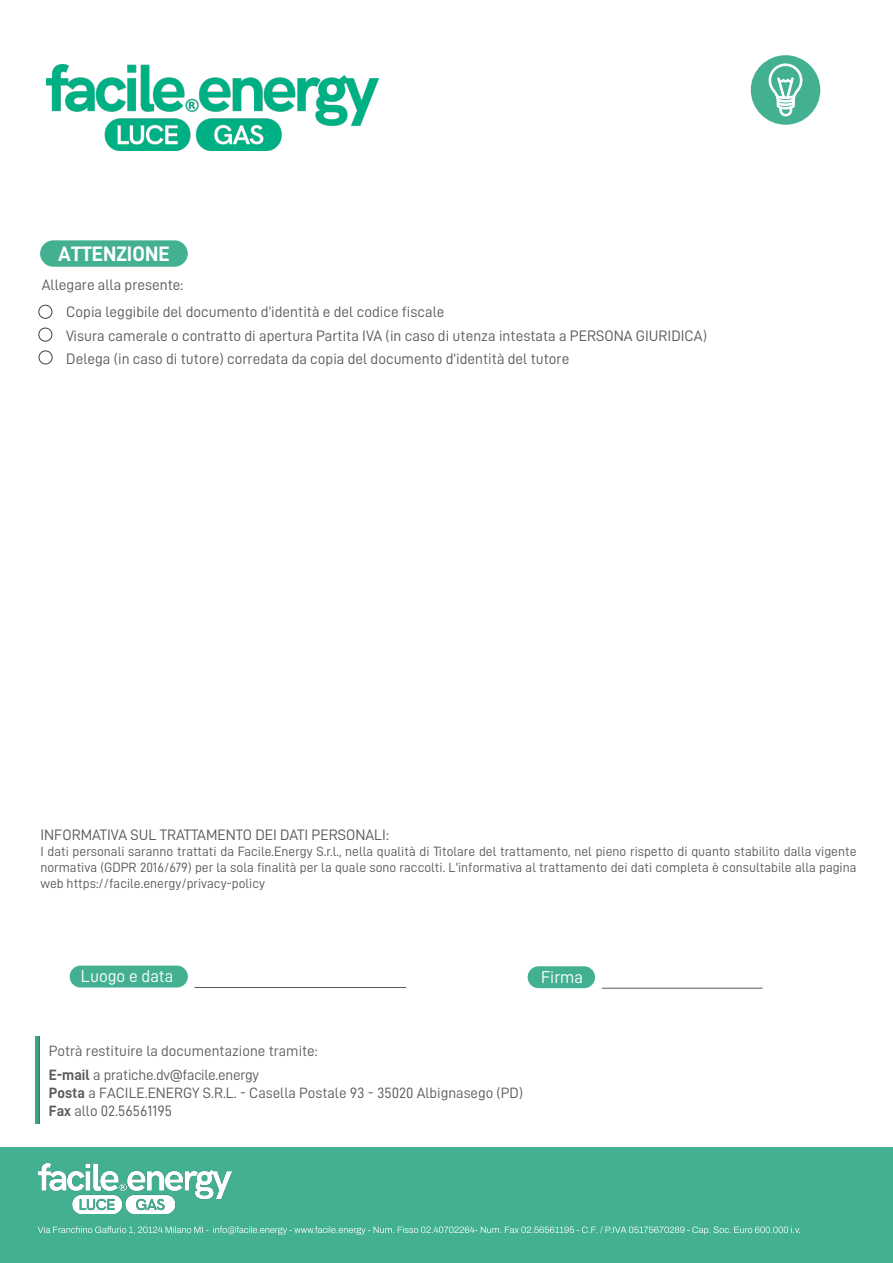
<style>
.page{position:relative;width:893px;height:1263px;background:#fff}
.page>*{position:absolute;margin:0;border:0;box-sizing:border-box;transform-origin:0 0}
.t1{font:21px "D DIN Bold";color:#fff}
.t2{font:17.25px "D DIN";color:#fff}
.t3{font:15.15px/27.6px "D DIN";color:#575b5b}
.t4{font:15px/24px "D DIN";color:#5c5c5c}
.t5{font:13.5px/16.2px "D DIN";color:#575b5b;text-align:justify}
.s1{font-family:"D DIN Bold"}
</style>
<div class="page">
<div style="left:0;top:1147px;width:893px;height:116px;background:#43b091"></div>
<img style="left:47px;top:64px;width:331px;height:87px">
<img style="left:38px;top:1163px;width:194px;height:51px">
<svg style="left:38px;top:1226px;width:762px;height:8px"></svg>
<svg style="left:35px;top:1037px;width:4px;height:86px"></svg>
<div style="left:70px;top:965px;width:118px;height:22px;background:#43b091;border-radius:11px"></div>
<div style="left:528px;top:966px;width:67px;height:22px;background:#43b091;border-radius:11px"></div>
<hr style="left:194px;top:987px;width:212px;height:1px;background:#575b5b">
<hr style="left:602px;top:988px;width:160px;height:1px;background:#575b5b">
<div style="left:751px;top:55px;width:69px;height:70px;background:#43b091;border-radius:50%"></div>
<svg style="left:768px;top:63px;width:34px;height:54px"></svg>
<div style="left:39px;top:305px;width:13px;height:14px;border:1px solid #414042;border-radius:50%"></div>
<div style="left:39px;top:328px;width:13px;height:13px;border:1px solid #414042;border-radius:50%"></div>
<div style="left:40px;top:240px;width:148px;height:27px;background:#43b091;border-radius:13px"></div>
<div style="left:39px;top:351px;width:13px;height:13px;border:1px solid #414042;border-radius:50%"></div>
<h1 class="t1" style="left:58px;top:242px;width:113px">ATTENZIONE</h1>
<p class="t3" style="left:66px;top:271px;width:380px;text-indent:-24px">Allegare alla presente:<br>Copia leggibile del documento d’identità e del codice fiscale</p>
<p class="t3" style="left:66px;top:321px;width:642px">Visura camerale o contratto di apertura Partita IVA (in caso di utenza intestata a PERSONA GIURIDICA)</p>
<p class="t3" style="left:66px;top:345px;width:505px">Delega (in caso di tutore) corredata da copia del documento d’identità del tutore</p>
<p class="t3" style="left:40px;top:820px;width:350px">INFORMATIVA SUL TRATTAMENTO DEI DATI PERSONALI:</p>
<p class="t5" style="left:40px;top:843px;width:818px">I dati personali saranno trattati da Facile.Energy S.r.l., nella qualità di Titolare del trattamento, nel pieno rispetto di quanto stabilito dalla vigente normativa (GDPR 2016/679) per la sola finalità per la quale sono raccolti. L'informativa al trattamento dei dati completa è consultabile alla pagina web https://facile.energy/privacy-policy</p>
<p class="t2" style="left:81px;top:967px;width:94px">Luogo e data</p>
<p class="t2" style="left:541px;top:968px;width:43px">Firma</p>
<p class="t4" style="left:49px;top:1038px;width:270px">Potrà restituire la documentazione tramite:<br><span class="s1">E-mail</span> a pratiche.dv@facile.energy</p>
<p class="t4" style="left:49px;top:1083px;width:476px;line-height:18px"><span class="s1">Posta</span> a FACILE.ENERGY S.R.L. - Casella Postale 93 - 35020 Albignasego (PD)<br><span class="s1">Fax</span> allo 02.56561195</p>
</div>
